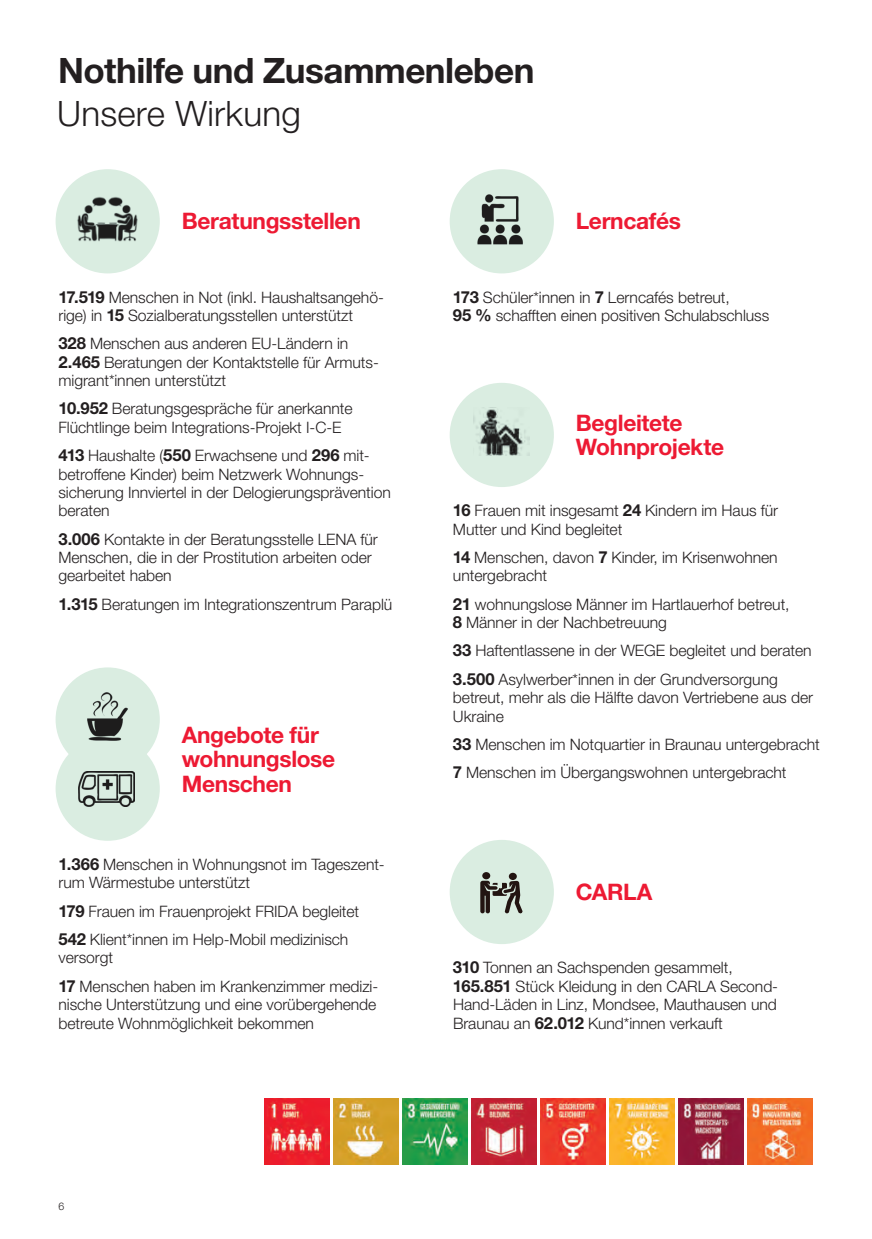
<style>
.page{position:relative;width:872px;height:1239px;background:#fff}
.page>*{position:absolute;margin:0;border:0;box-sizing:border-box;transform-origin:0 0}
.t1{font:700 35px "Helvetica Neue LT Std";letter-spacing:-.015em;color:#231f20}
.t2{font:300 35px "Helvetica Neue LT Std";letter-spacing:.005em;color:#231f20}
.t3{font:700 22.75px/24.5px "Helvetica Neue LT Std";letter-spacing:-.015em;color:#ed1a33}
.t4{font:300 15.75px/18.4px "Helvetica Neue LT Std";letter-spacing:-.005em;color:#231f20}
.t5{font:300 10.5px "Helvetica Neue LT Std";color:#231f20}
.s1{font-weight:700;font-size:16.62px}
</style>
<div class="page">
<div style="left:56px;top:736px;width:104px;height:104px;background:#daede1;border-radius:50%"></div>
<div style="left:56px;top:667px;width:104px;height:104px;background:#daede1;border-radius:50%"></div>
<img style="left:87px;top:692px;width:41px;height:48px">
<img style="left:78px;top:771px;width:57px;height:35px">
<div style="left:56px;top:169px;width:104px;height:104px;background:#daede1;border-radius:50%"></div>
<img style="left:77px;top:197px;width:61px;height:44px">
<div style="left:450px;top:169px;width:104px;height:104px;background:#daede1;border-radius:50%"></div>
<img style="left:477px;top:194px;width:46px;height:51px">
<div style="left:450px;top:383px;width:104px;height:104px;background:#daede1;border-radius:50%"></div>
<img style="left:473px;top:409px;width:57px;height:47px">
<div style="left:450px;top:839px;width:104px;height:105px;background:#daede1;border-radius:50%"></div>
<svg style="left:480px;top:880px;width:43px;height:33px"></svg>
<div style="left:482px;top:872px;width:8px;height:7px;background:#221411;border-radius:50%"></div>
<div style="left:509px;top:872px;width:8px;height:7px;background:#221411;border-radius:50%"></div>
<img style="left:264px;top:1098px;width:66px;height:66px">
<img style="left:333px;top:1098px;width:66px;height:66px">
<img style="left:402px;top:1098px;width:66px;height:66px">
<img style="left:471px;top:1098px;width:66px;height:66px">
<img style="left:540px;top:1098px;width:66px;height:66px">
<img style="left:609px;top:1098px;width:66px;height:66px">
<img style="left:678px;top:1098px;width:65px;height:66px">
<img style="left:747px;top:1098px;width:65px;height:66px">
<h1 class="t1" style="left:58px;top:49px;width:478px">Nothilfe und Zusammenleben</h1>
<h1 class="t2" style="left:57px;top:92px;width:245px">Unsere Wirkung</h1>
<h2 class="t3" style="left:182px;top:208px;width:181px">Beratungsstellen</h2>
<h2 class="t3" style="left:576px;top:208px;width:107px">Lerncafés</h2>
<p class="t4" style="left:58px;top:287px;width:327px"><span class="s1">17.519</span> Menschen in Not (inkl. Haushaltsangehö&shy;rige) in <span class="s1">15</span> Sozialberatungsstellen unterstützt</p>
<p class="t4" style="left:58px;top:334px;width:320px"><span class="s1">328</span> Menschen aus anderen EU-Ländern in<br><span class="s1">2.465</span> Beratungen der Kontaktstelle für Armuts&shy;migrant*innen unterstützt</p>
<p class="t4" style="left:58px;top:399px;width:296px"><span class="s1">10.952</span> Beratungsgespräche für anerkannte<br>Flüchtlinge beim Integrations-Projekt I-C-E</p>
<p class="t4" style="left:58px;top:446px;width:334px"><span class="s1">413</span> Haushalte (<span class="s1">550</span> Erwachsene und <span class="s1">296</span> mit&shy;betroffene Kinder) beim Netzwerk Wohnungs&shy;sicherung Innviertel in der Delogierungsprävention beraten</p>
<p class="t4" style="left:58px;top:529px;width:321px"><span class="s1">3.006</span> Kontakte in der Beratungsstelle LENA für<br>Menschen, die in der Prostitution arbeiten oder gearbeitet haben</p>
<p class="t4" style="left:58px;top:594px;width:335px"><span class="s1">1.315</span> Beratungen im Integrationszentrum Paraplü</p>
<h2 class="t3" style="left:182px;top:721px;width:155px">Angebote für wohnungslose<br>Menschen</h2>
<p class="t4" style="left:58px;top:854px;width:328px"><span class="s1">1.366</span> Menschen in Wohnungsnot im Tageszent&shy;rum Wärmestube unterstützt</p>
<p class="t4" style="left:58px;top:896px;width:302px;line-height:28.3px"><span class="s1">179</span> Frauen im Frauenprojekt FRIDA begleitet<br><span class="s1">542</span> Klient*innen im Help-Mobil medizinisch</p>
<p class="t4" style="left:58px;top:943px;width:321px;line-height:28.3px">versorgt<br><span class="s1">17</span> Menschen haben im Krankenzimmer medizi-</p>
<p class="t4" style="left:58px;top:994px;width:319px">nische Unterstützung und eine vorübergehende betreute Wohnmöglichkeit bekommen</p>
<p class="t4" style="left:453px;top:287px;width:318px"><span class="s1">173</span> Schüler*innen in <span class="s1">7</span> Lerncafés betreut,<br><span class="s1">95 %</span> schafften einen positiven Schulabschluss</p>
<h2 class="t3" style="left:576px;top:410px;width:150px">Begleitete<br>Wohnprojekte</h2>
<p class="t4" style="left:453px;top:501px;width:327px"><span class="s1">16</span> Frauen mit insgesamt <span class="s1">24</span> Kindern im Haus für<br>Mutter und Kind begleitet</p>
<p class="t4" style="left:453px;top:548px;width:326px"><span class="s1">14</span> Menschen, davon <span class="s1">7</span> Kinder, im Krisenwohnen untergebracht</p>
<p class="t4" style="left:453px;top:594px;width:338px"><span class="s1">21</span> wohnungslose Männer im Hartlauerhof betreut,<br><span class="s1">8</span> Männer in der Nachbetreuung</p>
<p class="t4" style="left:453px;top:636px;width:360px;line-height:28.3px"><span class="s1">33</span> Haftentlassene in der WEGE begleitet und beraten<br><span class="s1">3.500</span> Asylwerber*innen in der Grundversorgung</p>
<p class="t4" style="left:453px;top:688px;width:361px">betreut, mehr als die Hälfte davon Vertriebene aus der<br>Ukraine</p>
<p class="t4" style="left:453px;top:729px;width:368px;line-height:28.3px"><span class="s1">33</span> Menschen im Notquartier in Braunau untergebracht<br><span class="s1">7</span> Menschen im Übergangswohnen untergebracht</p>
<h2 class="t3" style="left:576px;top:879px;width:78px">CARLA</h2>
<p class="t4" style="left:453px;top:958px;width:327px"><span class="s1">310</span> Tonnen an Sachspenden gesammelt, <span class="s1">165.851</span> Stück Kleidung in den CARLA Second-Hand-Läden in Linz, Mondsee, Mauthausen und Braunau an <span class="s1">62.012</span> Kund*innen verkauft</p>
<p class="t5" style="left:58px;top:1199px;width:7px">6</p>
</div>
